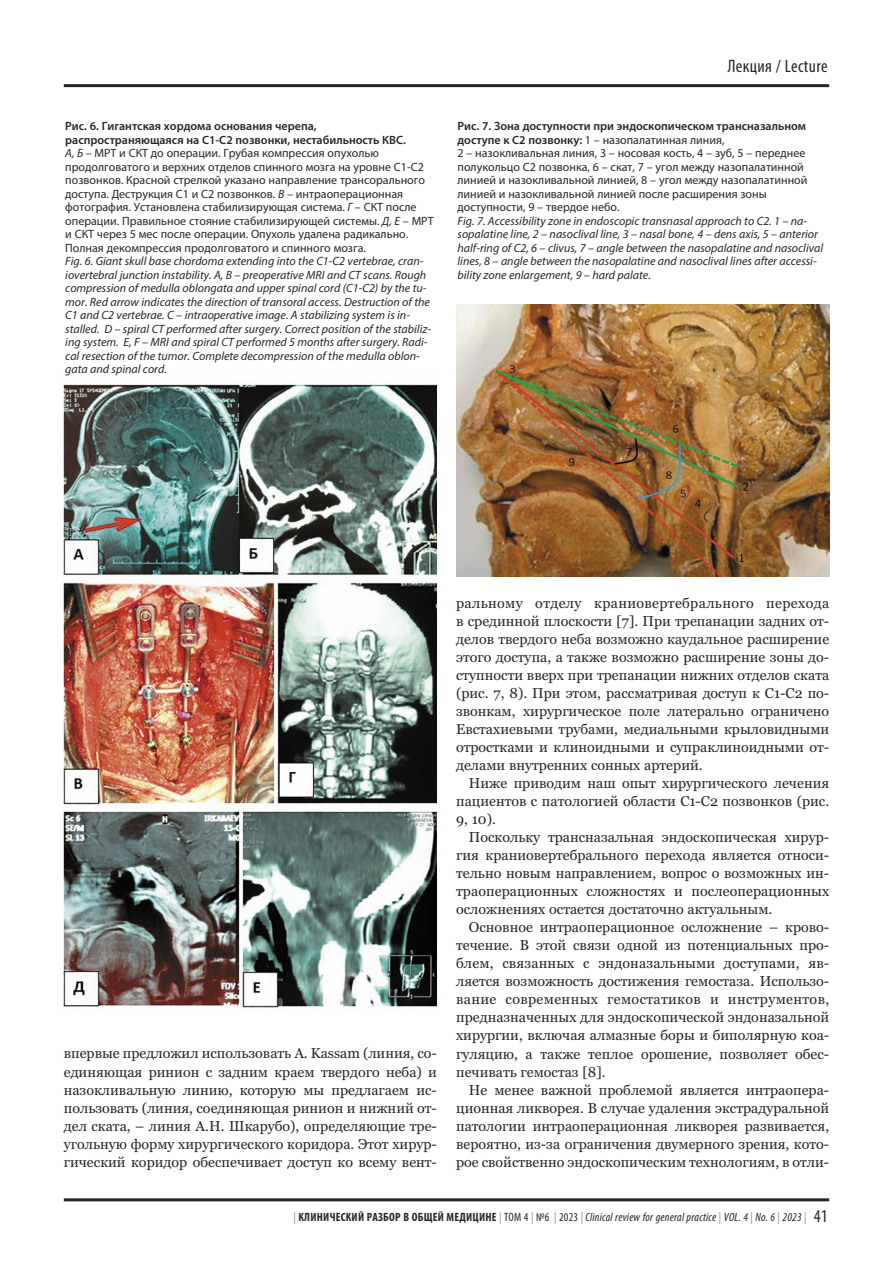
<style>
.page{position:relative;width:893px;height:1263px;background:#fff}
.page>*{position:absolute;margin:0;border:0;box-sizing:border-box;transform-origin:0 0}
.t1{font:condensed 18px "Myriad Pro";letter-spacing:.02em;color:#272526}
.t2{font:14.25px/18px "Georgia";color:#272526;text-align:justify}
.t3{font:12px/13.5px "Myriad Pro";color:#272526}
.t4{font:italic 12px/13.5px "Myriad Pro";color:#272526}
.t5{font:italic condensed 12px "Myriad Pro";letter-spacing:.02em;color:#272526}
.s1{font-weight:600}
.s2{font-style:italic}
.s3{font-style:normal;color:#939293}
.s4{font-weight:700;font-style:normal}
.s5{font-style:normal}
.s6{font-style:normal;font-size:18px}
</style>
<div class="page">
<hr style="left:64px;top:1198px;width:765px;height:3px;background:#272526">
<hr style="left:64px;top:84px;width:765px;height:3px;background:#272526">
<img style="left:64px;top:383px;width:373px;height:626px">
<img style="left:456px;top:304px;width:373px;height:273px">
<p class="t3" style="left:65px;top:121px;width:370px"><span class="s1">Рис. 6. Гигантская хордома основания черепа, распространяющаяся на С1-С2 позвонки, нестабильность КВС.<br></span><span class="s2">А, Б</span> – МРТ и СКТ до операции. Грубая компрессия опухолью продолговатого и верхних отделов спинного мозга на уровне С1-С2 позвонков. Красной стрелкой указано направление трансорального доступа. Деструкция С1 и С2 позвонков. <span class="s2">В</span> – интраоперационная фотография. Установлена стабилизирующая система. <span class="s2">Г</span> – СКТ после операции. Правильное стояние стабилизирующей системы. <span class="s2">Д, Е</span> – МРТ и СКТ через 5 мес после операции. Опухоль удалена радикально.<br>Полная декомпрессия продолговатого и спинного мозга.</p>
<p class="t4" style="left:65px;top:256px;width:367px">Fig. 6. Giant skull base chordoma extending into the С1-С2 vertebrae, cran&shy;iovertebral junction instability. А, B – preoperative MRI and CT scans. Rough compression of medulla oblongata and upper spinal cord (С1-С2) by the tu&shy;mor. Red arrow indicates the direction of transoral access. Destruction of the C1 and C2 vertebrae. C – intraoperative image. A stabilizing system is in&shy;stalled. D – spiral CT performed after surgery. Correct position of the stabiliz&shy;ing system. E, F – MRI and spiral CT performed 5 months after surgery. Radi&shy;cal resection of the tumor. Complete decompression of the medulla oblon&shy;gata and spinal cord.</p>
<p class="t1" style="left:728px;top:60px;width:101px">Лекция / Lecture</p>
<p class="t3" style="left:458px;top:121px;width:351px"><span class="s1">Рис. 7. Зона доступности при эндоскопическом трансназальном доступе к С2 позвонку:</span> 1 – назопалатинная линия,<br>2 – назокливальная линия, 3 – носовая кость, 4 – зуб, 5 – переднее полукольцо С2 позвонка, 6 – скат, 7 – угол между назопалатинной линией и назокливальной линией, 8 – угол между назопалатинной линией и назокливальной линией после расширения зоны доступности, 9 – твердое небо.</p>
<p class="t4" style="left:458px;top:215px;width:367px">Fig. 7. Accessibility zone in endoscopic transnasal approach to С2. 1 – na&shy;sopalatine line, 2 – nasoclival line, 3 – nasal bone, 4 – dens axis, 5 – anterior half-ring of С2, 6 – clivus, 7 – angle between the nasopalatine and nasoclival lines, 8 – angle between the nasopalatine and nasoclival lines after accessi&shy;bility zone enlargement, 9 – hard palate.</p>
<p class="t2" style="left:64px;top:1044px;width:375px">впервые предложил использовать А. Kassam (линия, со&shy;единяющая ринион с задним краем твердого неба) и назокливальную линию, которую мы предлагаем ис&shy;пользовать (линия, соединяющая ринион и нижний от&shy;дел ската, – линия A.Н. Шкарубо), определяющие тре&shy;угольную форму хирургического коридора. Этот хирур&shy;гический коридор обеспечивает доступ ко всему вент-</p>
<p class="t2" style="left:456px;top:594px;width:375px">ральному отделу краниовертебрального перехода в срединной плоскости [7]. При трепанации задних от&shy;делов твердого неба возможно каудальное расширение этого доступа, а также возможно расширение зоны до&shy;ступности вверх при трепанации нижних отделов ската (рис. 7, 8). При этом, рассматривая доступ к С1-С2 по&shy;звонкам, хирургическое поле латерально ограничено Евстахиевыми трубами, медиальными крыловидными отростками и клиноидными и супраклиноидными от&shy;делами внутренних сонных артерий.</p>
<p class="t2" style="left:456px;top:774px;width:375px;text-indent:13px">Ниже приводим наш опыт хирургического лечения пациентов с патологией области С1-С2 позвонков (рис.<br>9, 10).</p>
<p class="t2" style="left:456px;top:828px;width:375px;text-indent:13px">Поскольку трансназальная эндоскопическая хирур&shy;гия краниовертебрального перехода является относи&shy;тельно новым направлением, вопрос о возможных ин&shy;траоперационных сложностях и послеоперационных осложнениях остается достаточно актуальным.</p>
<p class="t2" style="left:456px;top:918px;width:375px;text-indent:13px">Основное интраоперационное осложнение – крово&shy;течение. В этой связи одной из потенциальных про&shy;блем, связанных с эндоназальными доступами, яв&shy;ляется возможность достижения гемостаза. Использо&shy;вание современных гемостатиков и инструментов, предназначенных для эндоскопической эндоназальной хирургии, включая алмазные боры и биполярную коа&shy;гуляцию, а также теплое орошение, позволяет обес&shy;печивать гемостаз [8].</p>
<p class="t2" style="left:456px;top:1080px;width:375px;text-indent:13px">Не менее важной проблемой является интраопера&shy;ционная ликворея. В случае удаления экстрадуральной патологии интраоперационная ликворея развивается, вероятно, из-за ограничения двумерного зрения, кото&shy;рое свойственно эндоскопическим технологиям, в отли-</p>
<p class="t5" style="left:294px;top:1212px;width:536px"><span class="s3">|</span> <span class="s4">КЛИНИЧЕСКИЙ РАЗБОР В ОБЩЕЙ МЕДИЦИНЕ</span> <span class="s3">|</span> <span class="s5">ТОМ 4</span> <span class="s3">|</span> <span class="s5">№6</span> <span class="s3">|</span> <span class="s5">2023</span> <span class="s3">|</span> Clinical review for general practice <span class="s3">|</span> VOL. 4 <span class="s3">|</span> No. 6 <span class="s3">|</span> 2023 <span class="s3">|</span> <span class="s6">41</span></p>
</div>
